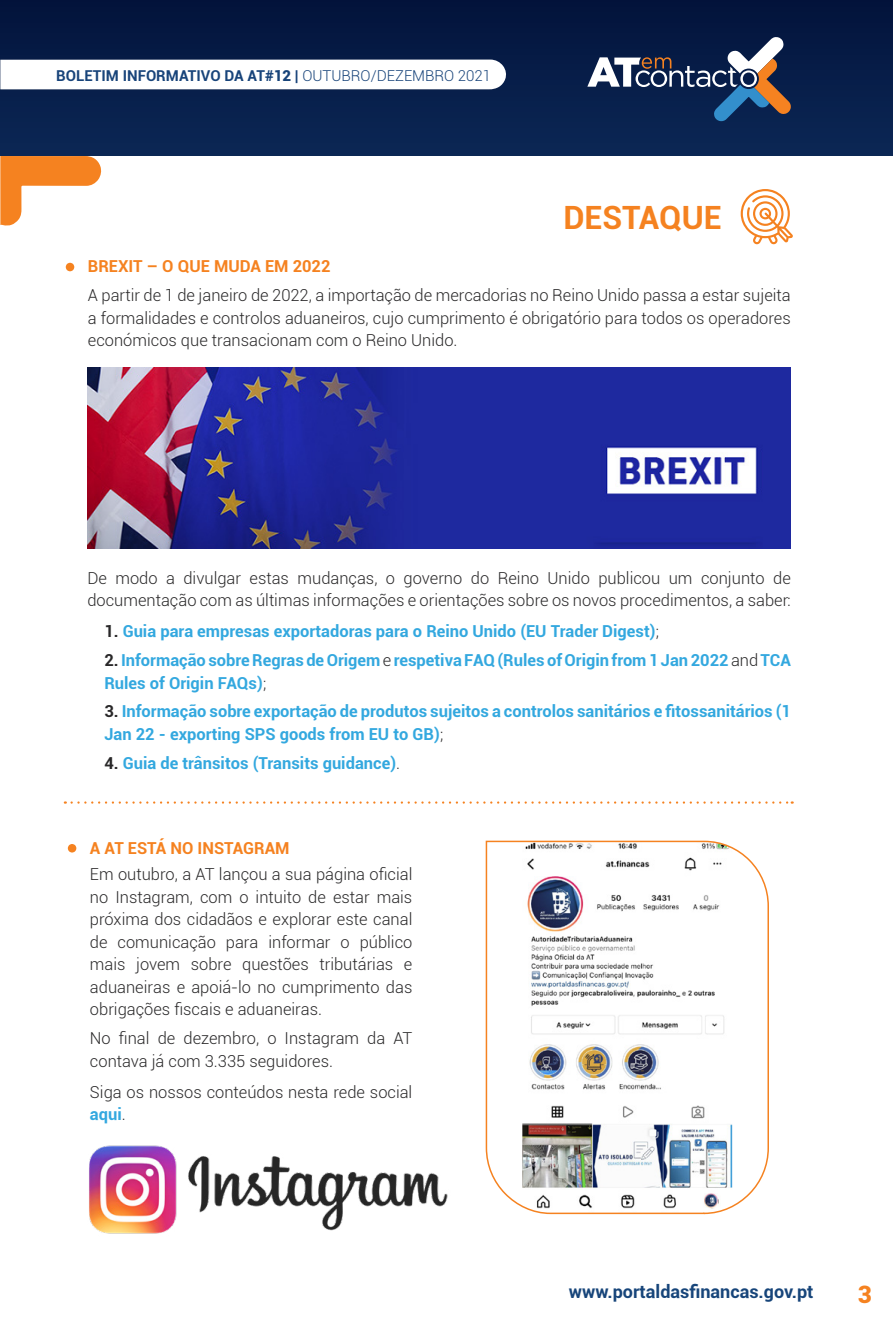
<style>
.page{position:relative;width:893px;height:1324px;background:#fff}
.page>*{position:absolute;margin:0;border:0;box-sizing:border-box;transform-origin:0 0}
.t1{font:700 32.1px "Roboto";color:#f58220}
.t2{font:900 24px "Roboto";color:#f58220}
.t3{font:700 18px "Roboto";color:#17457a}
.t4{font:300 16.5px/22.5px "Roboto";color:#292829}
.t5{font:700 16.5px/28.8px "Roboto";color:#33a8df}
.t6{font:700 16.5px "Roboto";color:#f58220}
.t7{font:700 15px "Roboto";color:#18447a}
.s1{font-weight:900}
.s2{font-weight:300}
.s3{color:#292829}
.s4{font-weight:300;color:#292829}
.s5{font-weight:700;color:#33a8df}
</style>
<div class="page">
<img style="left:0;top:1px;width:893px;height:155px">
<svg style="left:66px;top:263px;width:8px;height:8px"></svg>
<svg style="left:68px;top:844px;width:8px;height:8px"></svg>
<svg style="left:0;top:156px;width:102px;height:70px"></svg>
<svg style="left:741px;top:189px;width:52px;height:55px"></svg>
<img style="left:87px;top:367px;width:703px;height:181px">
<svg style="left:587px;top:37px;width:204px;height:84px;background:#394865"></svg>
<svg style="left:0;top:60px;width:507px;height:29px"></svg>
<svg style="left:72px;top:801px;width:721px;height:2px"></svg>
<svg style="left:485px;top:840px;width:284px;height:374px"></svg>
<img style="left:89px;top:1077px;width:407px;height:157px">
<img style="left:704px;top:1193px;width:14px;height:13px">
<p class="t7" style="left:56px;top:65px;width:436px">BOLETIM INFORMATIVO DA AT<span class="s1">#12</span> | <span class="s2">OUTUBRO/DEZEMBRO 2021</span></p>
<h1 class="t1" style="left:563px;top:194px;width:160px">DESTAQUE</h1>
<p class="t6" style="left:88px;top:255px;width:244px">BREXIT – O QUE MUDA EM 2022</p>
<p class="t4" style="left:88px;top:283px;width:704px;text-align:justify">A partir de 1 de janeiro de 2022, a importação de mercadorias no Reino Unido passa a estar sujeita a formalidades e controlos aduaneiros, cujo cumprimento é obrigatório para todos os operadores económicos que transacionam com o Reino Unido.</p>
<p class="t4" style="left:87px;top:566px;width:705px">De modo a divulgar estas mudanças, o governo do Reino Unido publicou um conjunto de documentação com as últimas informações e orientações sobre os novos procedimentos, a saber:</p>
<p class="t5" style="left:104px;top:616px;width:688px"><span class="s3">1.</span> Guia para empresas exportadoras para o Reino Unido (EU Trader Digest)<span class="s4">;<br></span><span class="s3">2.</span>Informação sobreRegras deOrigem <span class="s4">e</span> respetiva FAQ (Rules ofOrigin from 1 Jan 2022 <span class="s4">and</span> TCA</p>
<p class="t5" style="left:104px;top:667px;width:163px">Rules of Origin FAQs)<span class="s4">;</span></p>
<p class="t5" style="left:104px;top:699px;width:688px;line-height:22.5px"><span class="s3">3.</span> Informação sobre exportação de produtos sujeitos a controlos sanitários e fitossanitários (1<br>Jan 22 - exporting SPS goods from EU to GB)<span class="s4">;</span></p>
<p class="t5" style="left:104px;top:747px;width:297px"><span class="s3">4.</span> Guia de trânsitos (Transits guidance)<span class="s4">.</span></p>
<p class="t6" style="left:90px;top:835px;width:201px">A AT ESTÁ NO INSTAGRAM</p>
<p class="t4" style="left:90px;top:862px;width:324px;text-align:justify">Em outubro, a AT lançou a sua página oficial no Instagram, com o intuito de estar mais próxima dos cidadãos e explorar este canal de comunicação para informar o público mais jovem sobre questões tributárias e aduaneiras e apoiá-lo no cumprimento das obrigações fiscais e aduaneiras.</p>
<p class="t4" style="left:90px;top:1026px;width:324px">No final de dezembro, o Instagram da AT contava já com 3.335 seguidores.</p>
<p class="t4" style="left:90px;top:1079px;width:324px">Siga os nossos conteúdos nesta rede social <span class="s5">aqui</span>.</p>
<p class="t3" style="left:569px;top:1278px;width:246px">www.portaldasfinancas.gov.pt</p>
<h2 class="t2" style="left:858px;top:1276px;width:15px">3</h2>
</div>
